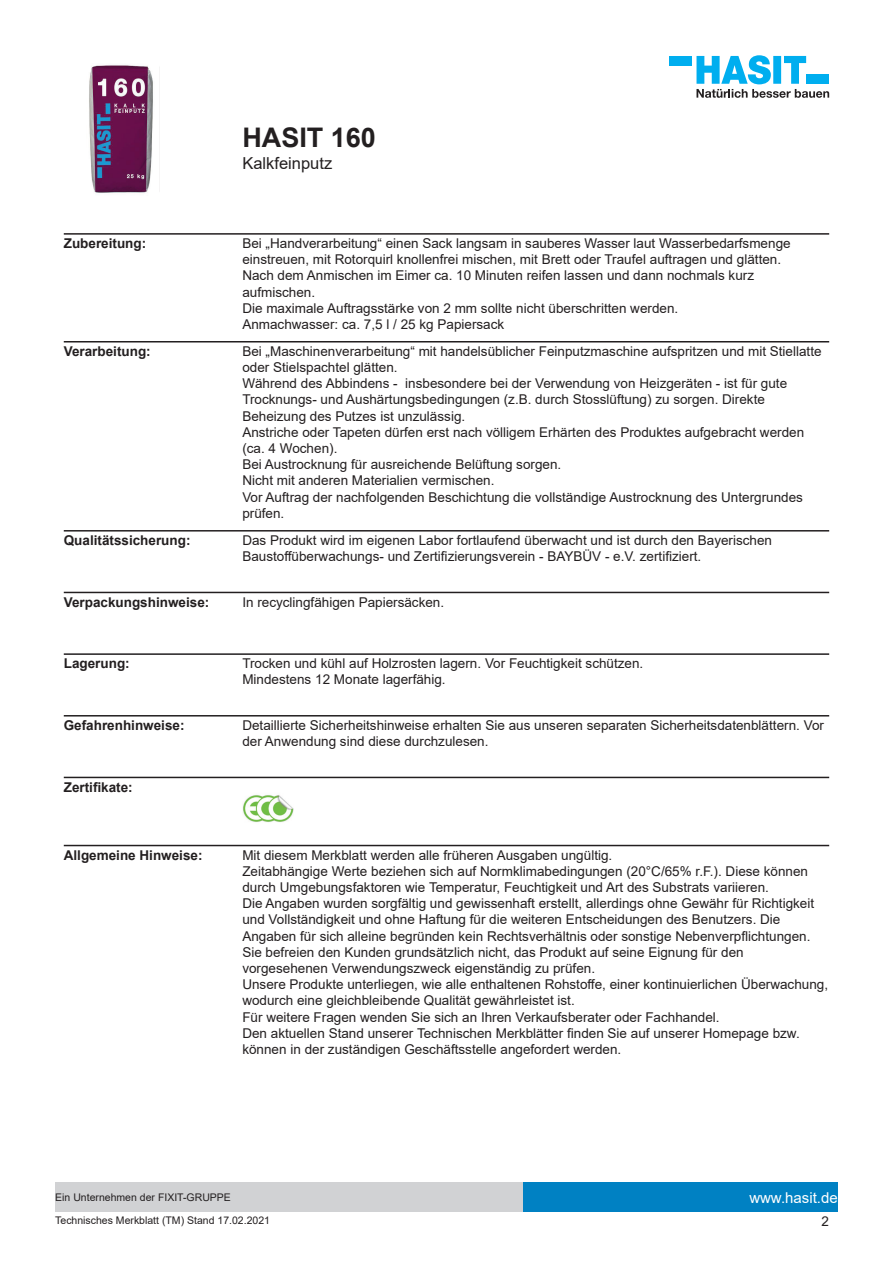
<style>
.page{position:relative;width:893px;height:1263px;background:#fff}
.page>*{position:absolute;margin:0;border:0;box-sizing:border-box;transform-origin:0 0}
.t1{font:700 27px "Arial";color:#231f20}
.t2{font:16.5px "Arial";color:#231f20}
.t3{font:15px "Arial";color:#fff}
.t4{font:13.5px/16.2px "Arial";color:#231f20}
.t5{font:700 13.5px "Arial";color:#231f20}
.t6{font:10.5px "Arial";color:#231f20}
</style>
<div class="page">
<img style="left:89px;top:65px;width:71px;height:128px">
<div style="left:669px;top:56px;width:23px;height:10px;background:#00aeef"></div>
<svg style="left:696px;top:55px;width:133px;height:43px"></svg>
<div style="left:523px;top:1182px;width:315px;height:30px;background:#0081c3"></div>
<div style="left:55px;top:1182px;width:468px;height:30px;background:#d1d2d4"></div>
<hr style="left:64px;top:233px;width:765px;height:2px;background:#231f20">
<hr style="left:64px;top:341px;width:765px;height:1px;background:#231f20">
<hr style="left:64px;top:530px;width:765px;height:1px;background:#231f20">
<hr style="left:64px;top:592px;width:765px;height:1px;background:#231f20">
<hr style="left:64px;top:653px;width:765px;height:2px;background:#231f20">
<hr style="left:64px;top:715px;width:765px;height:1px;background:#231f20">
<hr style="left:64px;top:777px;width:765px;height:1px;background:#231f20">
<img style="left:243px;top:795px;width:50px;height:27px">
<hr style="left:64px;top:845px;width:765px;height:1px;background:#231f20">
<h1 class="t1" style="left:242px;top:119px;width:135px">HASIT 160</h1>
<p class="t2" style="left:242px;top:152px;width:91px">Kalkfeinputz</p>
<p class="t5" style="left:64px;top:234px;width:84px">Zubereitung:</p>
<p class="t4" style="left:242px;top:235px;width:550px">Bei „Handverarbeitung“ einen Sack langsam in sauberes Wasser laut Wasserbedarfsmenge einstreuen, mit Rotorquirl knollenfrei mischen, mit Brett oder Traufel auftragen und glätten.<br>Nach dem Anmischen im Eimer ca. 10 Minuten reifen lassen und dann nochmals kurz aufmischen.<br>Die maximale Auftragsstärke von 2 mm sollte nicht überschritten werden.<br>Anmachwasser: ca. 7,5 l / 25 kg Papiersack</p>
<p class="t5" style="left:64px;top:342px;width:89px">Verarbeitung:</p>
<p class="t4" style="left:242px;top:343px;width:581px">Bei „Maschinenverarbeitung“ mit handelsüblicher Feinputzmaschine aufspritzen und mit Stiellatte oder Stielspachtel glätten.<br>Während des Abbindens - insbesondere bei der Verwendung von Heizgeräten - ist für gute Trocknungs- und Aushärtungsbedingungen (z.B. durch Stosslüftung) zu sorgen. Direkte Beheizung des Putzes ist unzulässig.<br>Anstriche oder Tapeten dürfen erst nach völligem Erhärten des Produktes aufgebracht werden (ca. 4 Wochen).<br>Bei Austrocknung für ausreichende Belüftung sorgen.<br>Nicht mit anderen Materialien vermischen.<br>Vor Auftrag der nachfolgenden Beschichtung die vollständige Austrocknung des Untergrundes prüfen.</p>
<p class="t5" style="left:64px;top:531px;width:128px">Qualitätssicherung:</p>
<p class="t4" style="left:242px;top:532px;width:531px">Das Produkt wird im eigenen Labor fortlaufend überwacht und ist durch den Bayerischen<br>Baustoffüberwachungs- und Zertifizierungsverein - BAYBÜV - e.V. zertifiziert.</p>
<p class="t5" style="left:64px;top:592px;width:147px">Verpackungshinweise:</p>
<p class="t4" style="left:242px;top:594px;width:203px">In recyclingfähigen Papiersäcken.</p>
<p class="t5" style="left:64px;top:654px;width:68px">Lagerung:</p>
<p class="t4" style="left:242px;top:655px;width:402px">Trocken und kühl auf Holzrosten lagern. Vor Feuchtigkeit schützen.<br>Mindestens 12 Monate lagerfähig.</p>
<p class="t5" style="left:64px;top:716px;width:122px">Gefahrenhinweise:</p>
<p class="t4" style="left:242px;top:717px;width:583px">Detaillierte Sicherheitshinweise erhalten Sie aus unseren separaten Sicherheitsdatenblättern. Vor der Anwendung sind diese durchzulesen.</p>
<p class="t5" style="left:64px;top:777px;width:71px">Zertifikate:</p>
<p class="t5" style="left:64px;top:845px;width:140px">Allgemeine Hinweise:</p>
<p class="t4" style="left:242px;top:847px;width:587px">Mit diesem Merkblatt werden alle früheren Ausgaben ungültig.<br>Zeitabhängige Werte beziehen sich auf Normklimabedingungen (20°C/65% r.F.). Diese können durch Umgebungsfaktoren wie Temperatur, Feuchtigkeit und Art des Substrats variieren.<br>Die Angaben wurden sorgfältig und gewissenhaft erstellt, allerdings ohne Gewähr für Richtigkeit und Vollständigkeit und ohne Haftung für die weiteren Entscheidungen des Benutzers. Die Angaben für sich alleine begründen kein Rechtsverhältnis oder sonstige Nebenverpflichtungen.<br>Sie befreien den Kunden grundsätzlich nicht, das Produkt auf seine Eignung für den vorgesehenen Verwendungszweck eigenständig zu prüfen.<br>Unsere Produkte unterliegen, wie alle enthaltenen Rohstoffe, einer kontinuierlichen Überwachung, wodurch eine gleichbleibende Qualität gewährleistet ist.<br>Für weitere Fragen wenden Sie sich an Ihren Verkaufsberater oder Fachhandel.<br>Den aktuellen Stand unserer Technischen Merkblätter finden Sie auf unserer Homepage bzw. können in der zuständigen Geschäftsstelle angefordert werden.</p>
<p class="t6" style="left:55px;top:1190px;width:177px">Ein Unternehmen der FIXIT-GRUPPE</p>
<p class="t3" style="left:749px;top:1187px;width:90px">www.hasit.de</p>
<p class="t6" style="left:55px;top:1213px;width:216px">Technisches Merkblatt (TM) Stand 17.02.2021</p>
<p class="t4" style="left:821px;top:1213px;width:9px">2</p>
</div>
